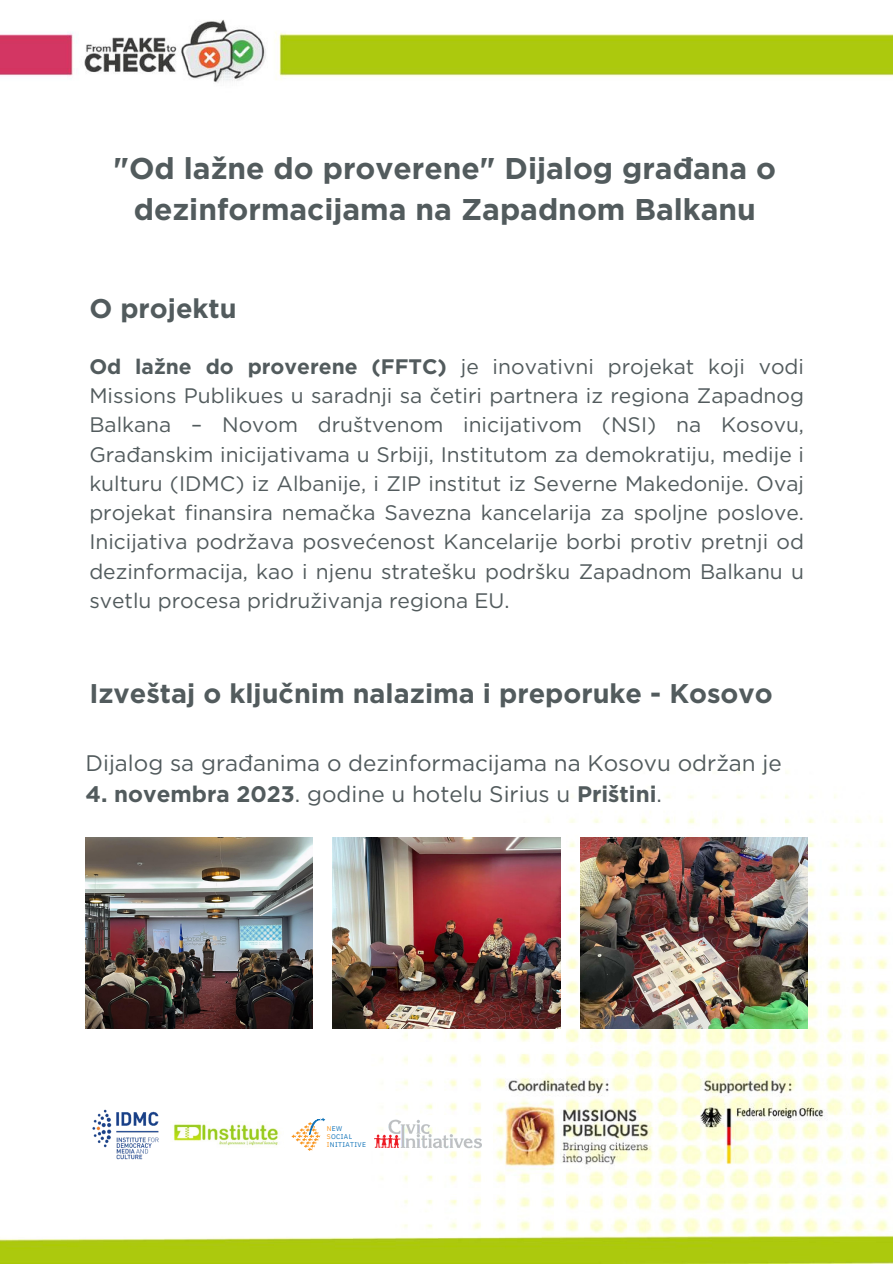
<style>
.page{position:relative;width:893px;height:1264px;background:#fff}
.page>*{position:absolute;margin:0;border:0;box-sizing:border-box;transform-origin:0 0}
.t1{font:700 30px/41.7px "Gotham";color:#525b5d;text-align:center}
.t2{font:700 27px "Gotham";color:#525b5d}
.t3{font:22.5px "Gotham";color:#525b5d}
.t4{font:700 22.5px "Gotham";color:#525b5d}
.t5{font:21px/29.2px "Gotham";color:#525b5d;text-align:justify}
.t6{font:6.75px/8.1px "IBM Plex Sans";letter-spacing:.055em;color:#1274b9}
.s1{font-weight:700}
.s2{font-weight:400}
.s3{color:#f8941d}
</style>
<div class="page">
<img style="left:0;top:19px;width:892px;height:1243px">
<img style="left:89px;top:1100px;width:75px;height:68px">
<img style="left:171px;top:1121px;width:113px;height:26px">
<img style="left:374px;top:1103px;width:107px;height:61px">
<svg style="left:291px;top:1117px;width:34px;height:33px"></svg>
<img style="left:333px;top:837px;width:227px;height:191px">
<img style="left:580px;top:837px;width:227px;height:191px">
<img style="left:85px;top:837px;width:228px;height:191px">
<p class="t1" style="left:113px;top:147px;width:664px">"Od lažne do proverene" Dijalog građana o dezinformacijama na Zapadnom Balkanu</p>
<p class="t2" style="left:89px;top:292px;width:149px">O projektu</p>
<p class="t5" style="left:89px;top:351px;width:716px"><span class="s1">Od lažne do proverene (FFTC)</span> je inovativni projekat koji vodi Missions Publikues u saradnji sa četiri partnera iz regiona Zapadnog Balkana – Novom društvenom inicijativom (NSI) na Kosovu, Građanskim inicijativama u Srbiji, Institutom za demokratiju, medije i kulturu (IDMC) iz Albanije, i ZIP institut iz Severne Makedonije. Ovaj projekat finansira nemačka Savezna kancelarija za spoljne poslove.<br>Inicijativa podržava posvećenost Kancelarije borbi protiv pretnji od dezinformacija, kao i njenu stratešku podršku Zapadnom Balkanu u svetlu procesa pridruživanja regiona EU.</p>
<p class="t2" style="left:89px;top:677px;width:684px">Izveštaj o ključnim nalazima i preporuke - Kosovo</p>
<p class="t3" style="left:85px;top:749px;width:697px">Dijalog sa građanima o dezinformacijama na Kosovu održan je</p>
<p class="t4" style="left:85px;top:780px;width:578px">4. novembra 2023<span class="s2">. godine u hotelu Sirius u</span> Prištini<span class="s2">.</span></p>
<p class="t6" style="left:327px;top:1124px;width:41px"><span class="s3">N</span>EW<br><span class="s3">S</span>OCIAL<br><span class="s3">I</span>NITIATIVE</p>
</div>
